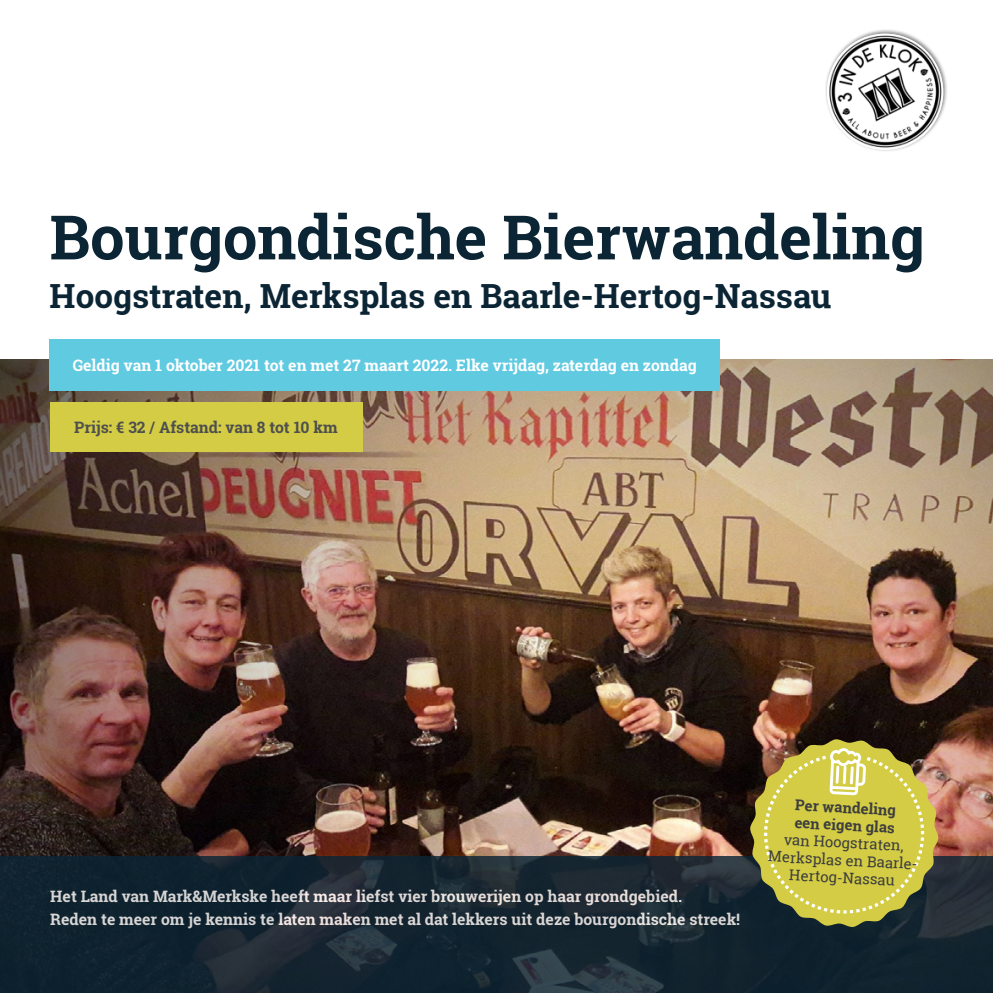
<style>
.page{position:relative;width:993px;height:993px;background:#fff}
.page>*{position:absolute;margin:0;border:0;box-sizing:border-box;transform-origin:0 0}
.t1{font:700 61.25px "Roboto Slab";color:#0b2535}
.t2{font:700 33.25px "Roboto Slab";color:#0b2535}
.t3{font:700 15.75px/22.8px "Roboto Slab";color:#fff}
.t4{font:700 15.75px "Roboto Slab";color:#4e4f4f}
.doorlopende_tekst{font:14.88px/17.5px "Roboto Slab";color:#3e3e3f;text-align:center}
.s1{font-weight:700}
</style>
<div class="page">
<img style="left:0;top:359px;width:992px;height:496px">
<div style="left:50px;top:339px;width:669px;height:51px;background:#60cae1"></div>
<svg style="left:0;top:855px;width:992px;height:137px;background:#162631"></svg>
<div style="left:50px;top:402px;width:312px;height:49px;background:#d3cc44"></div>
<svg style="left:749px;top:738px;width:189px;height:189px;background:#aea747"></svg>
<div style="left:824px;top:29px;width:123px;height:122px;background:#231f20;opacity:.5"></div>
<img style="left:826px;top:34px;width:116px;height:116px;border-radius:58px">
<p class="t1" style="left:50px;top:195px;width:876px">Bourgondische Bierwandeling</p>
<p class="t2" style="left:50px;top:273px;width:783px">Hoogstraten, Merksplas en Baarle-Hertog-Nassau</p>
<p class="t3" style="left:73px;top:353px;width:625px">Geldig van 1 oktober 2021 tot en met 27 maart 2022. Elke vrijdag, zaterdag en zondag</p>
<p class="t4" style="left:74px;top:416px;width:265px">Prijs: € 32 / Afstand: van 8 tot 10 km</p>
<p class="t3" style="left:50px;top:884px;width:691px">Het Land van Mark&amp;Merkske heeft maar liefst vier brouwerijen op haar grondgebied.<br>Reden te meer om je kennis te laten maken met al dat lekkers uit deze bourgondische streek!</p>
<p class="doorlopende_tekst" style="left:771px;top:794px;width:153px;rotate:3deg"><span class="s1">Per wandeling<br>een eigen glas<br></span>van Hoogstraten,<br>Merksplas en Baarle-<br>Hertog-Nassau</p>
</div>
